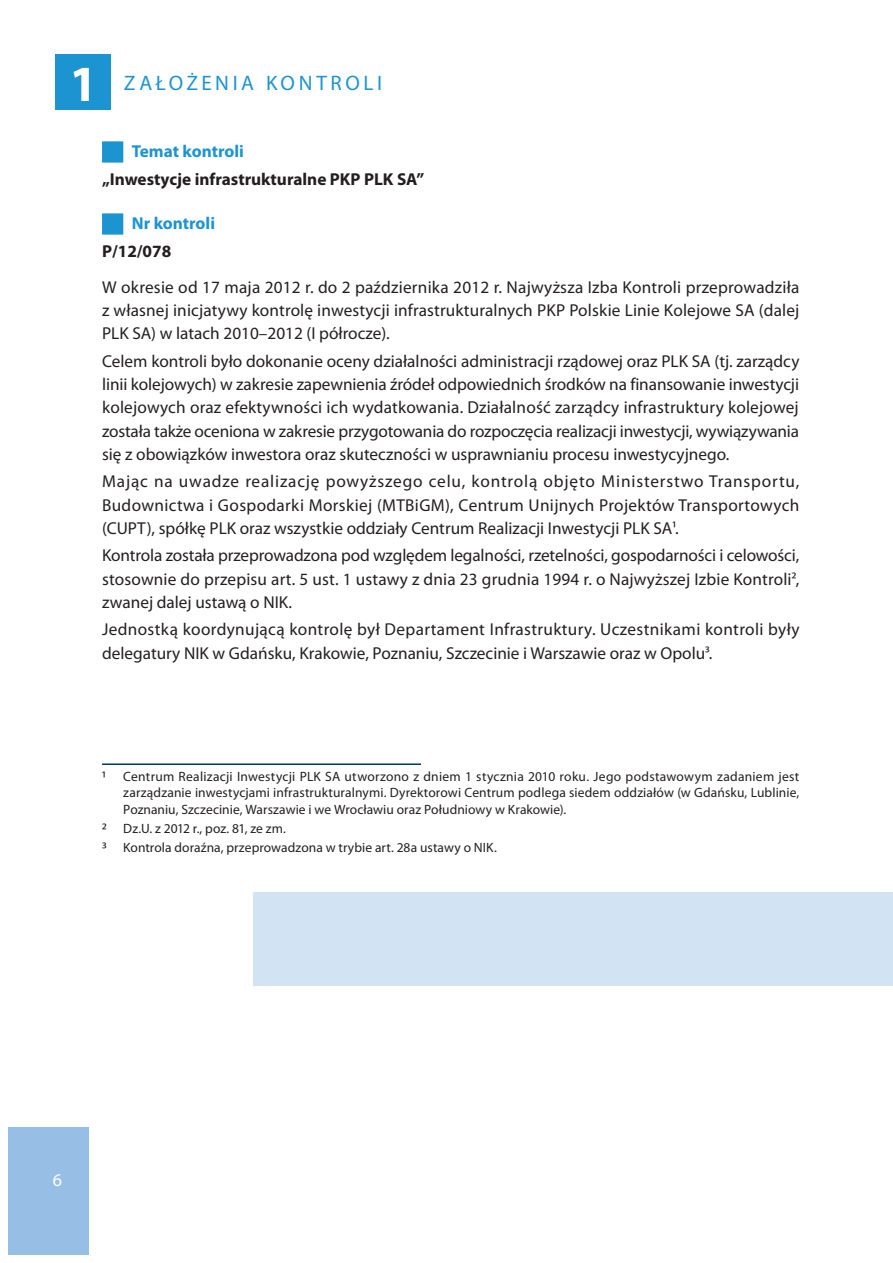
<style>
.page{position:relative;width:893px;height:1263px;background:#fff}
.page>*{position:absolute;margin:0;border:0;box-sizing:border-box;transform-origin:0 0}
.t1{font:700 51px "Myriad Pro";color:#fff}
.t2{font:21px "Myriad Pro";letter-spacing:.18em;color:#1c94d2}
.t3{font:18px "Myriad Pro";color:#fff}
.t4{font:17.25px/23.2px "Myriad Pro";color:#231f20;text-align:justify}
.t5{font:700 17.25px "Myriad Pro";color:#231f20}
.t6{font:700 17.25px "Myriad Pro";color:#1c94d2}
.t7{font:13.5px/16.2px "Myriad Pro";letter-spacing:.005em;color:#231f20;text-align:justify}
.s1{font-size:15px}
</style>
<div class="page">
<div style="left:9px;top:1127px;width:80px;height:127px;background:#97bfe6"></div>
<div style="left:55px;top:54px;width:56px;height:56px;background:#1c94d2"></div>
<div style="left:102px;top:141px;width:21px;height:22px;background:#1c94d2"></div>
<div style="left:102px;top:213px;width:21px;height:22px;background:#1c94d2"></div>
<hr style="left:102px;top:763px;width:319px;height:2px;background:#003667">
<div style="left:254px;top:892px;width:639px;height:94px;background:#d2e3f4"></div>
<h1 class="t1" style="left:69px;top:51px;width:30px">1</h1>
<p class="t2" style="left:124px;top:70px;width:257px">Zał ożeni a kontroli</p>
<p class="t6" style="left:132px;top:140px;width:114px">Temat kontroli</p>
<p class="t5" style="left:102px;top:168px;width:324px">„Inwestycje infrastrukturalne PKP PLK SA”</p>
<p class="t6" style="left:132px;top:212px;width:85px">Nr kontroli</p>
<p class="t5" style="left:102px;top:240px;width:71px">P/12/078</p>
<p class="t4" style="left:102px;top:275px;width:699px">W okresie od 17 maja 2012 r. do 2 października 2012 r. Najwyższa Izba Kontroli przeprowadziła z własnej inicjatywy kontrolę inwestycji infrastrukturalnych PKP Polskie Linie Kolejowe SA (dalej PLK SA) w latach 2010–2012 (I półrocze).</p>
<p class="t4" style="left:102px;top:349px;width:699px">Celem kontroli było dokonanie oceny działalności administracji rządowej oraz PLK SA (tj. zarządcy linii kolejowych) w zakresie zapewnienia źródeł odpowiednich środków na finansowanie inwestycji kolejowych oraz efektywności ich wydatkowania. Działalność zarządcy infrastruktury kolejowej została także oceniona w zakresie przygotowania do rozpoczęcia realizacji inwestycji, wywiązywania się z obowiązków inwestora oraz skuteczności w usprawnianiu procesu inwestycyjnego.</p>
<p class="t4" style="left:102px;top:470px;width:699px">Mając na uwadze realizację powyższego celu, kontrolą objęto Ministerstwo Transportu, Budownictwa i Gospodarki Morskiej (MTBiGM), Centrum Unijnych Projektów Transportowych (CU PT), spółkę PLK oraz wszystkie oddziały Centrum Realizacji Inwestycji PLK SA<span class="s1">1</span>.</p>
<p class="t4" style="left:102px;top:544px;width:699px">Kontrola została przeprowadzona pod względem legalności, rzetelności, gospodarności i celowości, stosownie do przepisu art. 5 ust. 1 ustawy z dnia 23 grudnia 1994 r. o Najwyższej Izbie Kontroli<span class="s1">2</span>, zwanej dalej ustawą o NIK.</p>
<p class="t4" style="left:102px;top:618px;width:699px">Jednostką koordynującą kontrolę był Departament Infrastruktury. Uczestnikami kontroli były delegatury NIK w Gdańsku, Krakowie, Poznaniu, Szczecinie i Warszawie oraz w Opolu<span class="s1">3</span>.</p>
<p class="t7" style="left:123px;top:768px;width:678px;text-indent:-21px"><span class="s1">1</span> Centrum Realizacji Inwestycji PLK SA utworzono z dniem 1 stycznia 2010 roku. Jego podstawowym zadaniem jest zarządzanie inwestycjami infrastrukturalnymi. Dyrektorowi Centrum podlega siedem oddziałów (w Gdańsku, Lublinie, Poznaniu, Szczecinie, Warszawie i we Wrocławiu oraz Południowy w Krakowie).</p>
<p class="t7" style="left:102px;top:818px;width:396px;line-height:19.2px"><span class="s1">2</span> Dz.U. z 2012 r., poz. 81, ze zm.<br><span class="s1">3</span> Kontrola doraźna, przeprowadzona w trybie art. 28a ustawy o NIK.</p>
<p class="t3" style="left:53px;top:1168px;width:11px">6</p>
</div>
